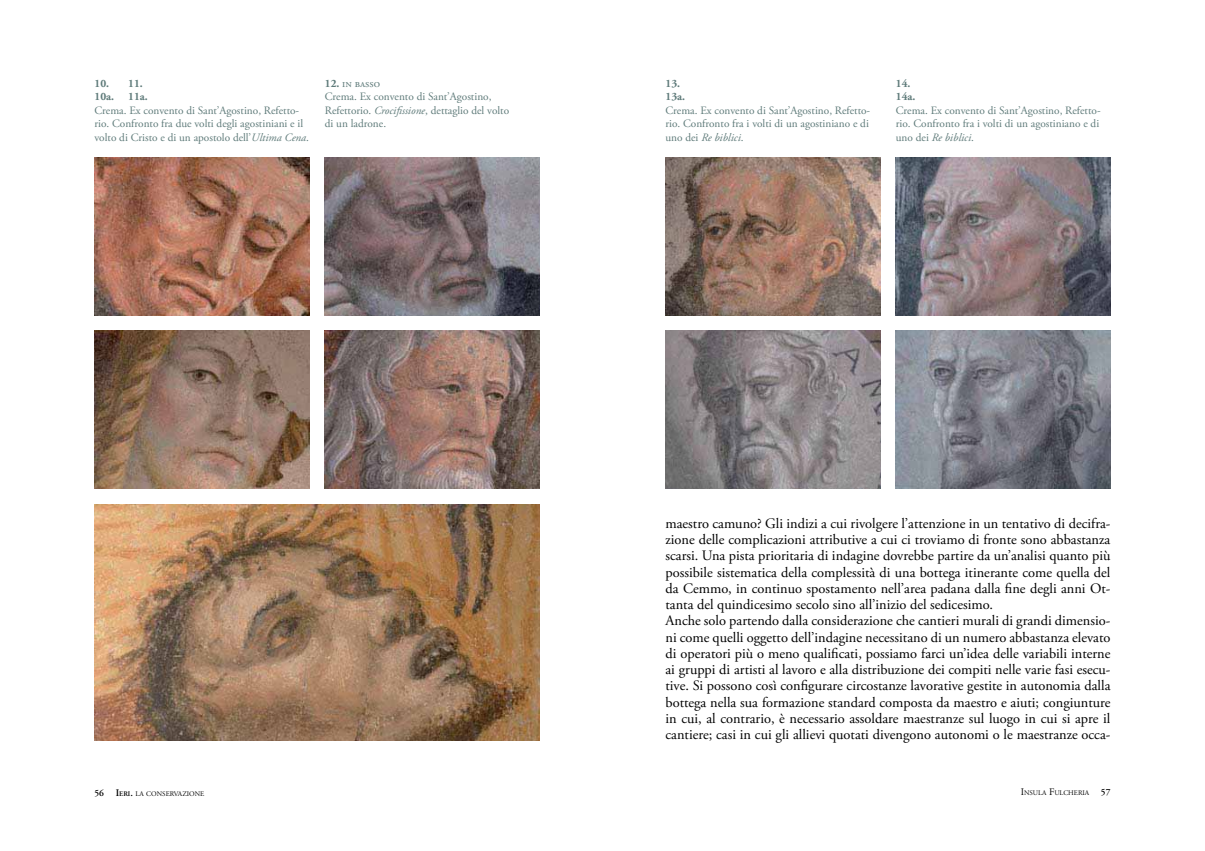
<style>
.page{position:relative;width:1205px;height:851px;background:#fff}
.page>*{position:absolute;margin:0;border:0;box-sizing:border-box;transform-origin:0 0}
.t1{font:14.38px/16.2px "Adobe Garamond Pro";color:#000}
.t2{font:11.25px/13.5px "Adobe Garamond Pro";letter-spacing:-.005em;color:#5f7b7a}
.t3{font:700 11.25px/13.5px "Adobe Garamond Pro";color:#5f7b7a}
.t4{font:7px "Adobe Garamond";color:#000}
.s1{font-style:italic}
.s2{font-weight:700}
.s3{font-weight:600;font-size:9.38px}
.s4{font-weight:600;font-size:10px}
.s5{font-weight:600}
.s6{font-size:10px}
</style>
<div class="page">
<img style="left:94px;top:504px;width:445px;height:236px">
<img style="left:94px;top:158px;width:215px;height:157px">
<img style="left:665px;top:158px;width:215px;height:157px">
<img style="left:896px;top:158px;width:214px;height:157px">
<img style="left:94px;top:331px;width:215px;height:157px">
<img style="left:665px;top:331px;width:215px;height:157px">
<img style="left:896px;top:331px;width:214px;height:157px">
<img style="left:325px;top:158px;width:214px;height:157px">
<img style="left:325px;top:331px;width:214px;height:157px">
<p class="t3" style="left:94px;top:77px;width:50px">10. 11.<br>10a.</p>
<p class="t3" style="left:128px;top:91px;width:21px">11a.</p>
<p class="t2" style="left:94px;top:104px;width:216px">Crema. Ex convento di Sant’Agostino, Refetto&shy;rio. Confronto fra due volti degli agostiniani e il volto di Cristo e di un apostolo dell’<span class="s1">Ultima Cena</span>.</p>
<p class="t2" style="left:325px;top:77px;width:186px"><span class="s2">12.</span> in basso<br>Crema. Ex convento di Sant’Agostino,<br>Refettorio. <span class="s1">Crocifissione</span>, dettaglio del volto di un ladrone.</p>
<p class="t3" style="left:665px;top:77px;width:21px">13.<br>13a.</p>
<p class="t2" style="left:665px;top:104px;width:206px;text-align:justify">Crema. Ex convento di Sant’Agostino, Refetto&shy;rio. Confronto fra i volti di un agostiniano e di uno dei <span class="s1">Re biblici</span>.</p>
<p class="t3" style="left:896px;top:77px;width:21px">14.<br>14a.</p>
<p class="t2" style="left:896px;top:104px;width:206px;text-align:justify">Crema. Ex convento di Sant’Agostino, Refetto&shy;rio. Confronto fra i volti di un agostiniano e di uno dei <span class="s1">Re biblici</span>.</p>
<p class="t1" style="left:665px;top:515px;width:447px">maestro camuno? Gli indizi a cui rivolgere l’attenzione in un tentativo di decifra&shy;zione delle complicazioni attributive a cui ci troviamo di fronte sono abbastanza scarsi. Una pista prioritaria di indagine dovrebbe partire da un’analisi quanto più possibile sistematica della complessità di una bottega itinerante come quella del da Cemmo, in continuo spostamento nell’area padana dalla fine degli anni Ot&shy;tanta del quindicesimo secolo sino all’inizio del sedicesimo.<br>Anche solo partendo dalla considerazione che cantieri murali di grandi dimensio&shy;ni come quelli oggetto dell’indagine necessitano di un numero abbastanza elevato di operatori più o meno qualificati, possiamo farci un’idea delle variabili interne ai gruppi di artisti al lavoro e alla distribuzione dei compiti nelle varie fasi esecu&shy;tive. Si possono così configurare circostanze lavorative gestite in autonomia dalla bottega nella sua formazione standard composta da maestro e aiuti; congiunture in cui, al contrario, è necessario assoldare maestranze sul luogo in cui si apre il cantiere; casi in cui gli allievi quotati divengono autonomi o le maestranze occa-</p>
<p class="t4" style="left:94px;top:791px;width:111px"><span class="s3">56</span> <span class="s4">I</span><span class="s5">ERI</span><span class="s4">.</span> LA CONSERVAZIONE</p>
<p class="t4" style="left:1020px;top:790px;width:91px"><span class="s6">I</span>NSULA <span class="s6">F</span>ULCHERIA <span class="s3">57</span></p>
</div>
